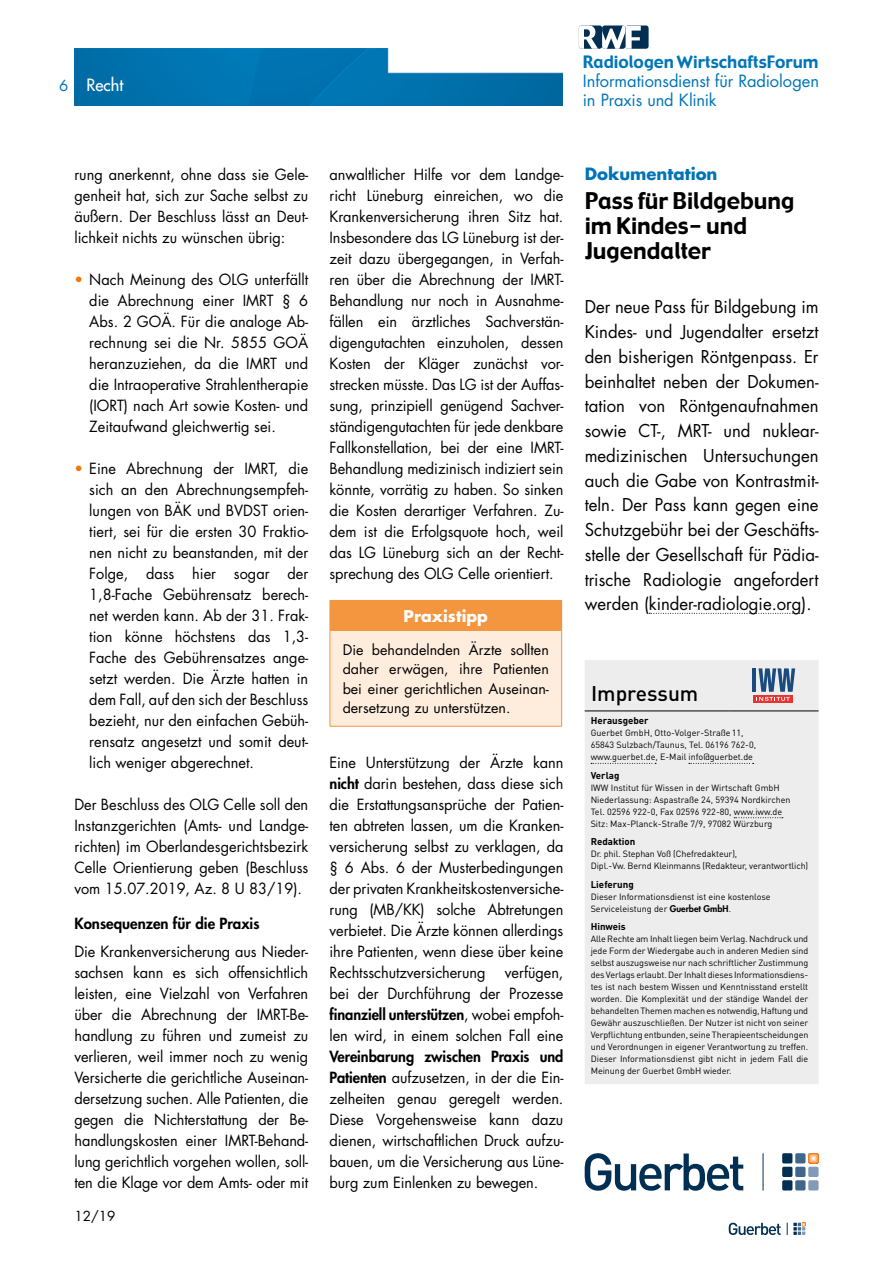
<style>
.page{position:relative;width:893px;height:1263px;background:#fff}
.page>*{position:absolute;margin:0;border:0;box-sizing:border-box;transform-origin:0 0}
.t1{font:22.5px/25.5px "Gadget";color:#000}
.t2{font:500 21px "DIN Pro";color:#000}
.t3{font:17.25px/24.8px "Futura Std";color:#000;text-align:justify}
.t4{font:16.65px "Gadget";color:#0075b8}
.t5{font:16.5px/18.8px "Futura Std";letter-spacing:-.005em;color:#0075b8}
.t6{font:700 16.5px "Futura Std";color:#0074b7}
.t7{font:500 16.5px "Futura Std";color:#fff}
.t8{font:700 15.75px "Futura Std";color:#fff}
.t9{font:15px/21px "Futura Std";letter-spacing:-.005em;color:#000;text-align:justify}
.t10{font:800 15px "Futura Std";color:#000}
.t11{font:15px "Futura Std";color:#0074b7}
.t12{font:14.25px/19.5px "Futura Std";color:#000;text-align:justify}
.t13{font:13.5px "Futura Std";color:#000}
.t14{font:700 9.75px "DIN Pro";color:#000}
.t15{font:9px/12px "DIN Pro";color:#000}
.s1{color:#ef7900}
.s2{font-weight:800}
.s3{font-family:"Futura Std";font-weight:800}
</style>
<div class="page">
<svg style="left:729px;top:1223px;width:52px;height:12px"></svg>
<svg style="left:787px;top:1223px;width:18px;height:12px"></svg>
<div style="left:625px;top:26px;width:24px;height:23px;background:#002f53;border-radius:3px"></div>
<svg style="left:579px;top:26px;width:62px;height:23px"></svg>
<img style="left:74px;top:49px;width:489px;height:57px">
<div style="left:330px;top:600px;width:232px;height:30px;background:#f4953f"></div>
<div style="left:330px;top:630px;width:232px;height:96px;background:#feeddd"></div>
<hr style="left:330px;top:630px;width:232px;height:1px;background:#f4953f">
<hr style="left:330px;top:631px;width:1px;height:95px;background:#f4953f">
<hr style="left:561px;top:631px;width:1px;height:95px;background:#f4953f">
<hr style="left:330px;top:726px;width:232px;height:1px;background:#f4953f">
<svg style="left:649px;top:613px;width:153px;height:1px"></svg>
<svg style="left:585px;top:1153px;width:158px;height:38px"></svg>
<hr style="left:763px;top:1153px;width:1px;height:37px;background:#002f53">
<div style="left:782px;top:1153px;width:10px;height:10px;background:#002f53;border-radius:2px"></div>
<div style="left:795px;top:1153px;width:10px;height:10px;background:#3f678b;border-radius:2px"></div>
<div style="left:782px;top:1167px;width:10px;height:10px;background:#002f53;border-radius:2px"></div>
<div style="left:795px;top:1167px;width:10px;height:10px;background:#3f678b;border-radius:2px"></div>
<div style="left:808px;top:1167px;width:10px;height:10px;background:#839ab6;border-radius:2px"></div>
<div style="left:782px;top:1180px;width:10px;height:10px;background:#002f53;border-radius:2px"></div>
<div style="left:795px;top:1180px;width:10px;height:10px;background:#3f678b;border-radius:2px"></div>
<div style="left:808px;top:1180px;width:11px;height:10px;background:#839ab6;border-radius:2px"></div>
<svg style="left:809px;top:1153px;width:9px;height:10px"></svg>
<svg style="left:810px;top:1154px;width:7px;height:8px"></svg>
<svg style="left:810px;top:1155px;width:6px;height:6px"></svg>
<div style="left:585px;top:660px;width:234px;height:424px;background:#ededed"></div>
<hr style="left:585px;top:710px;width:144px;height:1px;background:#000">
<hr style="left:729px;top:710px;width:90px;height:1px;background:#000">
<div style="left:753px;top:695px;width:39px;height:7px;background:#e73431"></div>
<hr style="left:753px;top:668px;width:3px;height:24px;background:#1a4b7e">
<svg style="left:756px;top:668px;width:39px;height:33px"></svg>
<svg style="left:591px;top:763px;width:65px;height:1px"></svg>
<svg style="left:689px;top:763px;width:65px;height:1px"></svg>
<svg style="left:734px;top:817px;width:49px;height:1px"></svg>
<p class="t11" style="left:59px;top:76px;width:11px">6</p>
<p class="t7" style="left:86px;top:74px;width:38px">Recht</p>
<p class="t4" style="left:583px;top:52px;width:237px">Radiologen WirtschaftsForum</p>
<p class="t5" style="left:583px;top:72px;width:238px">Informationsdienst für Radiologen in Praxis und Klinik</p>
<p class="t9" style="left:74px;top:164px;width:235px">rung anerkennt, ohne dass sie Gele&shy;genheit hat, sich zur Sache selbst zu äußern. Der Beschluss lässt an Deut&shy;lichkeit nichts zu wünschen übrig:</p>
<p class="t9" style="left:89px;top:269px;width:220px;text-indent:-15px"><span class="s1">•</span> Nach Meinung des OLG unterfällt die Abrechnung einer IMRT § 6<br>Abs. 2 GOÄ. Für die analoge Ab&shy;rechnung sei die Nr. 5855 GOÄ heranzuziehen, da die IMRT und die Intraoperative Strahlentherapie (IORT) nach Art sowie Kosten- und Zeitaufwand gleichwertig sei.</p>
<p class="t9" style="left:89px;top:458px;width:220px;text-indent:-15px"><span class="s1">•</span> Eine Abrechnung der IMRT, die sich an den Abrechnungsempfeh&shy;lungen von BÄK und BVDST orien&shy;tiert, sei für die ersten 30 Fraktio&shy;nen nicht zu beanstanden, mit der Folge, dass hier sogar der 1,8-Fache Gebührensatz berech&shy;net werden kann. Ab der 31. Frak&shy;tion könne höchstens das 1,3- Fache des Gebührensatzes ange&shy;setzt werden. Die Ärzte hatten in dem Fall, auf den sich der Beschluss bezieht, nur den einfachen Gebüh&shy;rensatz angesetzt und somit deut&shy;lich weniger abgerechnet.</p>
<p class="t9" style="left:74px;top:794px;width:235px">Der Beschluss des OLG Celle soll den Instanzgerichten (Amts- und Landge&shy;richten) im Oberlandesgerichtsbezirk Celle Orientierung geben (Beschluss vom 15.07.2019, Az. 8 U 83/19).</p>
<p class="t10" style="left:74px;top:913px;width:187px">Konsequenzen für die Praxis</p>
<p class="t9" style="left:74px;top:941px;width:235px">Die Krankenversicherung aus Nieder&shy;sachsen kann es sich offensichtlich leisten, eine Vielzahl von Verfahren über die Abrechnung der IMRT-Be&shy;handlung zu führen und zumeist zu verlieren, weil immer noch zu wenig Versicherte die gerichtliche Auseinan&shy;dersetzung suchen. Alle Patienten, die gegen die Nichterstattung der Be&shy;handlungskosten einer IMRT-Behand&shy;lung gerichtlich vorgehen wollen, soll&shy;ten die Klage vor dem Amts- oder mit</p>
<p class="t13" style="left:74px;top:1207px;width:42px">12/19</p>
<p class="t9" style="left:330px;top:164px;width:235px">anwaltlicher Hilfe vor dem Landge&shy;richt Lüneburg einreichen, wo die Krankenversicherung ihren Sitz hat.<br>Insbesondere das LG Lüneburg ist der&shy;zeit dazu übergegangen, in Verfah&shy;ren über die Abrechnung der IMRT-Behandlung nur noch in Ausnahme&shy;fällen ein ärztliches Sachverstän&shy;digengutachten einzuholen, dessen Kosten der Kläger zunächst vor&shy;strecken müsste. Das LG ist der Auffas&shy;sung, prinzipiell genügend Sachver&shy;ständigengutachten für jede denkbare Fallkonstellation, bei der eine IMRT-Behandlung medizinisch indiziert sein könnte, vorrätig zu haben. So sinken die Kosten derartiger Verfahren. Zu&shy;dem ist die Erfolgsquote hoch, weil das LG Lüneburg sich an der Recht&shy;sprechung des OLG Celle orientiert.</p>
<p class="t8" style="left:404px;top:605px;width:86px">Praxistipp</p>
<p class="t12" style="left:343px;top:640px;width:208px">Die behandelnden Ärzte sollten daher erwägen, ihre Patienten bei einer gerichtlichen Auseinan&shy;dersetzung zu unterstützen.</p>
<p class="t9" style="left:330px;top:752px;width:235px">Eine Unterstützung der Ärzte kann <span class="s2">nicht</span> darin bestehen, dass diese sich die Erstattungsansprüche der Patien&shy;ten abtreten lassen, um die Kranken&shy;versicherung selbst zu verklagen, da § 6 Abs. 6 der Musterbedingungen der privaten Krankheitskostenversiche&shy;rung (MB/KK) solche Abtretungen verbietet. Die Ärzte können allerdings ihre Patienten, wenn diese über keine Rechtsschutzversicherung</p>
<p class="t9" style="left:330px;top:962px;width:235px;text-indent:175px">verfügen, bei der Durchführung der Prozesse <span class="s2">finanziell unterstützen</span>, wobei empfoh&shy;len wird, in einem solchen Fall eine</p>
<p class="t9" style="left:330px;top:1046px;width:235px"><span class="s2">Vereinbarung zwischen Praxis und Patienten</span> aufzusetzen, in der die Ein&shy;zelheiten genau geregelt werden.<br>Diese Vorgehensweise kann dazu dienen, wirtschaftlichen Druck aufzu&shy;bauen, um die Versicherung aus Lüne&shy;burg zum Einlenken zu bewegen.</p>
<p class="t6" style="left:585px;top:163px;width:134px">Dokumentation</p>
<h1 class="t1" style="left:585px;top:189px;width:211px">Pass für Bildgebung im Kindes- und<br>Jugendalter</h1>
<p class="t3" style="left:585px;top:295px;width:235px">Der neue Pass für Bildgebung im Kindes- und Jugendalter ersetzt den bisherigen Röntgenpass. Er beinhaltet neben der Dokumen&shy;tation von Röntgenaufnahmen sowie CT-, MRT- und nuklear&shy;medizinischen Untersuchungen auch die Gabe von Kontrastmit&shy;teln. Der Pass kann gegen eine Schutzgebühr bei der Geschäfts&shy;stelle der Gesellschaft für Pädia&shy;trische Radiologie angefordert werden (kinder-radiologie.org).</p>
<h2 class="t2" style="left:591px;top:680px;width:109px">Impressum</h2>
<p class="t14" style="left:591px;top:714px;width:60px">Herausgeber</p>
<p class="t15" style="left:591px;top:727px;width:167px">Guerbet GmbH, Otto-Volger-Straße11,<br>65843 Sulzbach/Taunus, Tel. 06196 762-0, www.guerbet.de, E-Mail info@guerbet.de</p>
<p class="t14" style="left:591px;top:769px;width:30px">Verlag</p>
<p class="t15" style="left:591px;top:781px;width:201px">IWW Institut für Wissen in der Wirtschaft GmbH Niederlassung: Aspastraße 24, 59394 Nordkirchen Tel. 02596 922-0, Fax 02596 922-80, www.iww.de Sitz: Max-Planck-Straße 7/9, 97082 Würzburg</p>
<p class="t14" style="left:591px;top:835px;width:46px">Redaktion</p>
<p class="t15" style="left:591px;top:847px;width:219px">Dr. phil. Stephan Voß (Chefredakteur),<br>Dipl.-Vw. Bernd Kleinmanns (Redakteur, verantwortlich)</p>
<p class="t14" style="left:591px;top:877px;width:45px">Lieferung</p>
<p class="t15" style="left:591px;top:890px;width:182px">Dieser Informationsdienst ist eine kostenlose<br>Serviceleistung der <span class="s3">Guerbet GmbH</span>.</p>
<p class="t14" style="left:591px;top:920px;width:37px">Hinweis</p>
<p class="t15" style="left:591px;top:932px;width:219px;text-align:justify">Alle Rechte am Inhalt liegen beim Verlag. Nachdruck und jede Form der Wiedergabe auch in anderen Medien sind selbst auszugsweise nur nach schriftlicher Zustimmung des Verlags erlaubt. Der Inhalt dieses Informationsdiens&shy;tes ist nach bestem Wissen und Kenntnisstand erstellt worden. Die Komplexität und der ständige Wandel der behandelten Themen machen es notwendig, Haftung und Gewähr auszuschließen. Der Nutzer ist nicht von seiner Verpflichtung entbunden, seine Therapieentscheidungen und Verordnungen in eigener Verantwortung zu treffen.<br>Dieser Informationsdienst gibt nicht in jedem Fall die Meinung der Guerbet GmbH wieder.</p>
</div>
